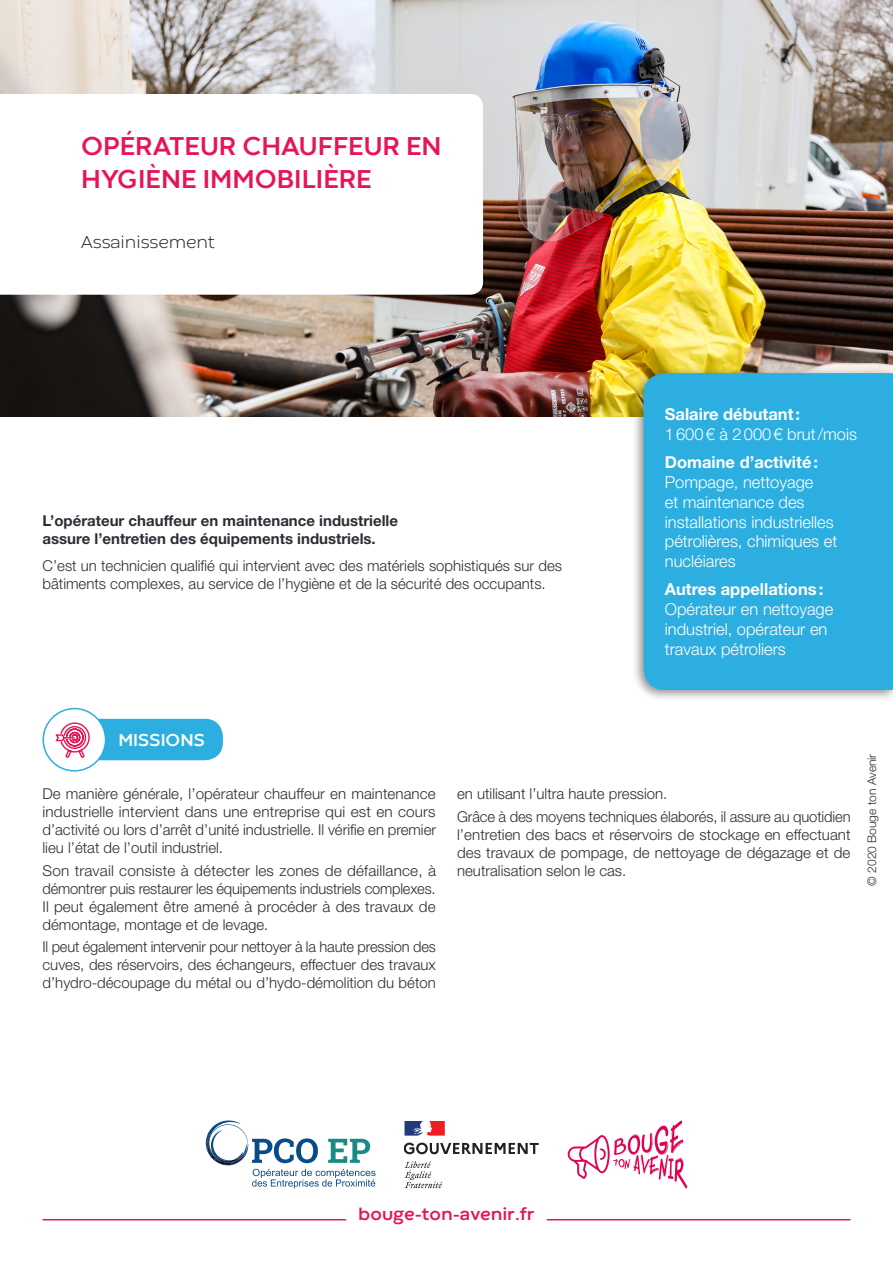
<style>
.page{position:relative;width:893px;height:1263px;background:#fff}
.page>*{position:absolute;margin:0;border:0;box-sizing:border-box;transform-origin:0 0}
.t1{font:700 27px/32.4px "Codec Warm";color:#e71457}
.t2{font:700 18px "Codec Warm";color:#e71457}
.t3{font:300 18px "Codec Warm";color:#2c2e35}
.t4{font:700 18px "Codec Warm";color:#fff}
.t5{font:300 16.5px/19.8px "Helvetica Neue LT Std";color:#fff}
.texte_courant{font:300 15px/18px "Helvetica Neue LT Std";color:#2c2e35;text-align:justify}
.chapo{font:300 15px/18px "Helvetica Neue LT Std";color:#2c2e35}
.chapo-2{font:700 15px/18px "Helvetica Neue LT Std";color:#2c2e35}
.t6{font:300 12px "Helvetica Neue LT Std";color:#2c2e35}
.s1{font-weight:700}
</style>
<div class="page">
<hr style="left:43px;top:1219px;width:303px;height:1px;background:#e71457">
<hr style="left:547px;top:1219px;width:303px;height:1px;background:#e71457">
<svg style="left:206px;top:1120px;width:170px;height:68px"></svg>
<svg style="left:568px;top:1120px;width:119px;height:68px"></svg>
<svg style="left:404px;top:1142px;width:135px;height:12px"></svg>
<svg style="left:405px;top:1161px;width:37px;height:27px"></svg>
<svg style="left:405px;top:1121px;width:40px;height:14px"></svg>
<div style="left:43px;top:719px;width:180px;height:41px;background:#2daee0;border-radius:18px"></div>
<div style="left:43px;top:708px;width:63px;height:63px;background:#fff;border-radius:50%"></div>
<div style="left:43px;top:708px;width:63px;height:64px;border:2px solid #2daee0;border-radius:50%"></div>
<svg style="left:55px;top:722px;width:35px;height:36px"></svg>
<img style="left:0;top:0;width:893px;height:417px">
<svg style="left:0;top:94px;width:483px;height:201px"></svg>
<div style="left:632px;top:367px;width:261px;height:335px;background:#231f20;opacity:.5"></div>
<div style="left:644px;top:373px;width:249px;height:317px;background:#2daee0"></div>
<p class="t1" style="left:81px;top:132px;width:362px">OPÉRATEUR CHAUFFEUR EN<br>HYGIÈNE IMMOBILIÈRE</p>
<p class="t3" style="left:81px;top:231px;width:136px">Assainissement</p>
<p class="chapo-2" style="left:43px;top:512px;width:357px">L’opérateur chauffeur en maintenance industrielle assure l’entretien des équipements industriels.</p>
<p class="chapo" style="left:43px;top:556px;width:521px">C’est un technicien qualifié qui intervient avec des matériels sophistiqués sur des bâtiments complexes, au service de l’hygiène et de la sécurité des occupants.</p>
<p class="t5" style="left:665px;top:404px;width:194px"><span class="s1">Salaire débutant:<br></span>1600€ à 2000€ brut/mois</p>
<p class="t5" style="left:665px;top:452px;width:174px"><span class="s1">Domaine d’activité:<br></span>Pompage, nettoyage<br>et maintenance des installations industrielles pétrolières, chimiques et nucléiares</p>
<p class="t5" style="left:665px;top:579px;width:170px"><span class="s1">Autres appellations:<br></span>Opérateur en nettoyage industriel, opérateur en travaux pétroliers</p>
<p class="t4" style="left:118px;top:729px;width:88px">MISSIONS</p>
<p class="texte_courant" style="left:43px;top:785px;width:395px">De manière générale, l’opérateur chauffeur en maintenance industrielle intervient dans une entreprise qui est en cours d’activité ou lors d’arrêt d’unité industrielle. Il vérifie en premier lieu l’état de l’outil industriel.</p>
<p class="texte_courant" style="left:43px;top:861px;width:395px">Son travail consiste à détecter les zones de défaillance, à démontrer puis restaurer les équipements industriels complexes.<br>Il peut également être amené à procéder à des travaux de démontage, montage et de levage.</p>
<p class="texte_courant" style="left:43px;top:937px;width:395px">Il peut également intervenir pour nettoyer à la haute pression des cuves, des réservoirs, des échangeurs, effectuer des travaux d’hydro-découpage du métal ou d’hydo-démolition du béton</p>
<p class="texte_courant" style="left:457px;top:785px;width:212px">en utilisant l’ultra haute pression.</p>
<p class="texte_courant" style="left:457px;top:807px;width:395px">Grâce à des moyens techniques élaborés, il assure au quotidien l’entretien des bacs et réservoirs de stockage en effectuant des travaux de pompage, de nettoyage de dégazage et de neutralisation selon le cas.</p>
<p class="t6" style="left:864px;top:886px;width:133px;rotate:-90deg">© 2020 Bouge ton Avenir</p>
<p class="t2" style="left:358px;top:1203px;width:178px">bouge-ton-avenir.fr</p>
</div>
